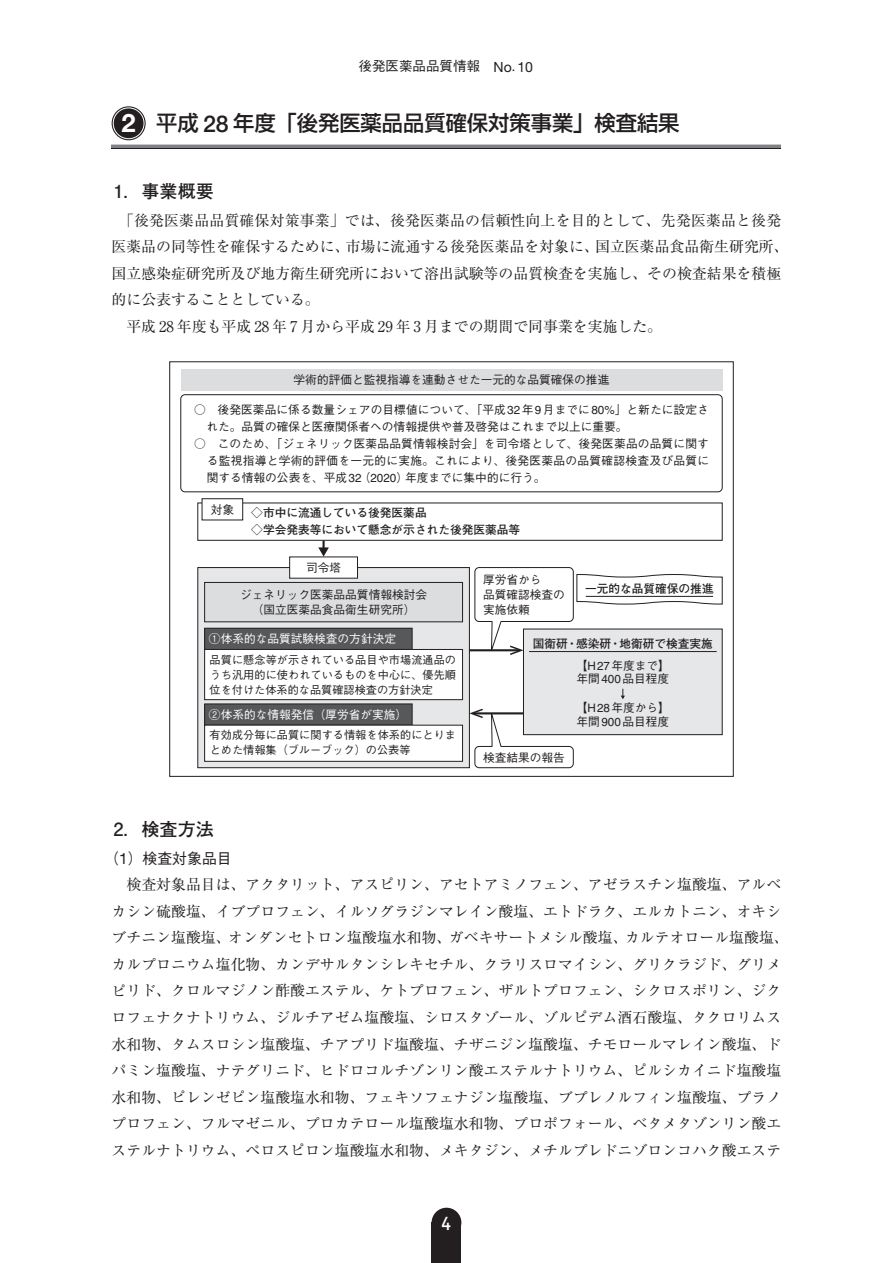
<style>
.page{position:relative;width:893px;height:1263px;background:#fff}
.page>*{position:absolute;margin:0;border:0;box-sizing:border-box;transform-origin:0 0}
.t1{font:500 21.3px "Shin Go Pro";color:#231f20}
.t2{font:700 18px "Futo Go B101 Pro";color:#231f20}
.t3{font:18px "OCRB";color:#fff}
.t4{font:14.85px/26.5px "Ryumin Pro";color:#231f20;text-align:center}
.t5{font:500 14.85px "Gothic BBB Pro";color:#231f20}
.t6{font:500 13.5px "Gothic BBB Pro";color:#231f20}
.t7{font:500 11.7px/17px "Gothic BBB Pro";color:#231f20}
.t8{font:700 11.7px/17px "Futo Go B101 Pro";color:#231f20}
.t9{font:500 11.7px "Gothic BBB Pro";color:#fff}
.t10{font:500 11.1px/14.9px "Gothic BBB Pro";letter-spacing:.005em;color:#231f20;text-align:justify}
.s1{font-family:"Helvetica Neue";font-weight:400;font-size:14.1px}
.s2{font-family:"Helvetica Neue";font-weight:700;font-size:25.5px;color:#fff}
.s3{font-family:"Helvetica Neue";font-size:23.1px}
.s4{font-family:"Helvetica";font-weight:400}
.s5{font-family:"Helvetica Neue";font-weight:400;font-size:15.45px}
</style>
<div class="page">
<div style="left:432px;top:1222px;width:29px;height:41px;background:#231f20"></div>
<div style="left:432px;top:1208px;width:29px;height:29px;background:#231f20;border-radius:50%"></div>
<div style="left:181px;top:369px;width:541px;height:21px;background:#dcdddf"></div>
<div style="left:180px;top:394px;width:542px;height:98px;border:1px solid #231f20;border-radius:4px"></div>
<div style="left:197px;top:503px;width:525px;height:38px;border:1px solid #231f20"></div>
<div style="left:523px;top:629px;width:199px;height:106px;background:#e6e7e9"></div>
<div style="left:523px;top:629px;width:199px;height:106px;border:1px solid #231f20"></div>
<div style="left:202px;top:499px;width:41px;height:21px;background:#fff"></div>
<div style="left:202px;top:498px;width:41px;height:22px;border:1px solid #231f20"></div>
<div style="left:198px;top:567px;width:271px;height:201px;background:#e6e7e9"></div>
<div style="left:197px;top:567px;width:273px;height:201px;border:1px solid #231f20"></div>
<div style="left:290px;top:557px;width:67px;height:21px;background:#fff"></div>
<div style="left:205px;top:704px;width:207px;height:21px;background:#57585a"></div>
<div style="left:204px;top:704px;width:208px;height:21px;border:1px solid #231f20"></div>
<div style="left:205px;top:628px;width:207px;height:21px;background:#57585a"></div>
<div style="left:204px;top:628px;width:208px;height:22px;border:1px solid #231f20"></div>
<div style="left:205px;top:649px;width:258px;height:51px;background:#fff"></div>
<div style="left:204px;top:649px;width:259px;height:51px;border:1px solid #231f20"></div>
<div style="left:205px;top:725px;width:258px;height:36px;background:#fff"></div>
<div style="left:204px;top:725px;width:259px;height:37px;border:1px solid #231f20"></div>
<div style="left:205px;top:582px;width:258px;height:40px;background:#dcdddf"></div>
<div style="left:204px;top:582px;width:259px;height:40px;border:1px solid #231f20"></div>
<hr style="left:469px;top:649px;width:50px;height:2px;background:#231f20">
<svg style="left:621px;top:689px;width:4px;height:10px"></svg>
<svg style="left:318px;top:541px;width:11px;height:16px"></svg>
<svg style="left:474px;top:567px;width:249px;height:88px"></svg>
<svg style="left:469px;top:708px;width:105px;height:60px"></svg>
<svg style="left:112px;top:106px;width:34px;height:34px"></svg>
<div style="left:113px;top:107px;width:31px;height:32px;border:1px solid #fff;border-radius:50%"></div>
<hr style="left:112px;top:148px;width:669px;height:1px;background:#231f20">
<hr style="left:112px;top:145px;width:669px;height:3px;background:#808285">
<hr style="left:112px;top:144px;width:669px;height:1px;background:#c7c8ca">
<p class="t6" style="left:359px;top:55px;width:176px">後発医薬品品質情報 <span class="s1">No</span>. <span class="s1">10</span></p>
<h1 class="t1" style="left:122px;top:106px;width:559px"><span class="s2">2</span> 平成 <span class="s3">28</span> 年度「後発医薬品品質確保対策事業」検査結果</h1>
<p class="t2" style="left:113px;top:176px;width:102px">1．事業概要</p>
<p class="t4" style="left:119px;top:206px;width:664px">「後発医薬品品質確保対策事業」では、後発医薬品の信頼性向上を目的として、先発医薬品と後発</p>
<p class="t4" style="left:111px;top:232px;width:679px">医薬品の同等性を確保するために、市場に流通する後発医薬品を対象に、国立医薬品食品衛生研究所、</p>
<p class="t4" style="left:111px;top:259px;width:671px">国立感染症研究所及び地方衛生研究所において溶出試験等の品質検査を実施し、その検査結果を積極</p>
<p class="t4" style="left:111px;top:286px;width:210px">的に公表することとしている。</p>
<p class="t4" style="left:126px;top:312px;width:537px">平成 28 年度も平成 28 年 7 月から平成 29 年 3 月までの期間で同事業を実施した。</p>
<p class="t7" style="left:294px;top:370px;width:317px">学術的評価と監視指導を連動させた一元的な品質確保の推進</p>
<p class="t7" style="left:207px;top:399px;width:504px;text-indent:-12px">○ 後発医薬品に係る数量シェアの目標値について、「平成<span class="s4">32</span>年<span class="s4">9</span>月までに<span class="s4">80%</span>」と新たに設定された。品質の確保と医療関係者への情報提供や普及啓発はこれまで以上に重要。</p>
<p class="t7" style="left:207px;top:433px;width:504px;text-align:justify;text-indent:-12px">○ このため、「ジェネリック医薬品品質情報検討会」を司令塔として、後発医薬品の品質に関する監視指導と学術的評価を一元的に実施。これにより、後発医薬品の品質確認検査及び品質に関する情報の公表を、平成<span class="s4">32</span>（<span class="s4">2020</span>）年度までに集中的に行う。</p>
<p class="t8" style="left:251px;top:503px;width:270px">◇市中に流通している後発医薬品<br>◇学会発表等において懸念が示された後発医薬品等</p>
<p class="t7" style="left:483px;top:571px;width:83px;line-height:14.9px">厚労省から<br>品質確認検査の実施依頼</p>
<p class="t7" style="left:211px;top:500px;width:25px">対象</p>
<p class="t7" style="left:306px;top:558px;width:37px">司令塔</p>
<p class="t8" style="left:585px;top:579px;width:130px">一元的な品質確保の推進</p>
<p class="t7" style="left:240px;top:586px;width:189px;line-height:14.9px;text-align:center">ジェネリック医薬品品質情報検討会（国立医薬品食品衛生研究所）</p>
<p class="t9" style="left:209px;top:630px;width:189px">①体系的な品質試験検査の方針決定</p>
<p class="t10" style="left:210px;top:651px;width:248px">品質に懸念等が示されている品目や市場流通品のうち汎用的に使われているものを中心に、優先順位を付けた体系的な品質確認検査の方針決定</p>
<p class="t10" style="left:210px;top:726px;width:248px">有効成分毎に品質に関する情報を体系的にとりまとめた情報集（ブルーブック）の公表等</p>
<p class="t9" style="left:209px;top:705px;width:200px">②体系的な情報発信（厚労省が実施）</p>
<p class="t8" style="left:533px;top:634px;width:182px">国衛研・感染研・地衛研で検査実施</p>
<p class="t7" style="left:576px;top:657px;width:96px;line-height:13.8px">【<span class="s4">H27</span>年度まで】年間<span class="s4">400</span>品目程度</p>
<p class="t7" style="left:576px;top:699px;width:96px;line-height:13.8px">【<span class="s4">H28</span>年度から】年間<span class="s4">900</span>品目程度</p>
<p class="t7" style="left:483px;top:747px;width:83px">検査結果の報告</p>
<p class="t2" style="left:113px;top:814px;width:102px">2．検査方法</p>
<p class="t5" style="left:104px;top:846px;width:129px">（<span class="s5">1</span>）検査対象品目</p>
<p class="t4" style="left:112px;top:870px;width:679px">検査対象品目は、アクタリット、アスピリン、アセトアミノフェン、アゼラスチン塩酸塩、アルベ<br>カシン硫酸塩、イブプロフェン、イルソグラジンマレイン酸塩、エトドラク、エルカトニン、オキシブチニン塩酸塩、オンダンセトロン塩酸塩水和物、ガベキサートメシル酸塩、カルテオロール塩酸塩、カルプロニウム塩化物、カンデサルタンシレキセチル、クラリスロマイシン、グリクラジド、グリメピリド、クロルマジノン酢酸エステル、ケトプロフェン、ザルトプロフェン、シクロスポリン、ジクロフェナクナトリウム、ジルチアゼム塩酸塩、シロスタゾール、ゾルピデム酒石酸塩、タクロリムス水和物、タムスロシン塩酸塩、チアプリド塩酸塩、チザニジン塩酸塩、チモロールマレイン酸塩、ドパミン塩酸塩、ナテグリニド、ヒドロコルチゾンリン酸エステルナトリウム、ピルシカイニド塩酸塩水和物、ピレンゼピン塩酸塩水和物、フェキソフェナジン塩酸塩、ブプレノルフィン塩酸塩、プラノプロフェン、フルマゼニル、プロカテロール塩酸塩水和物、プロポフォール、ベタメタゾンリン酸エステルナトリウム、ペロスピロン塩酸塩水和物、メキタジン、メチルプレドニゾロンコハク酸エステ</p>
<p class="t3" style="left:440px;top:1214px;width:15px">4</p>
</div>
